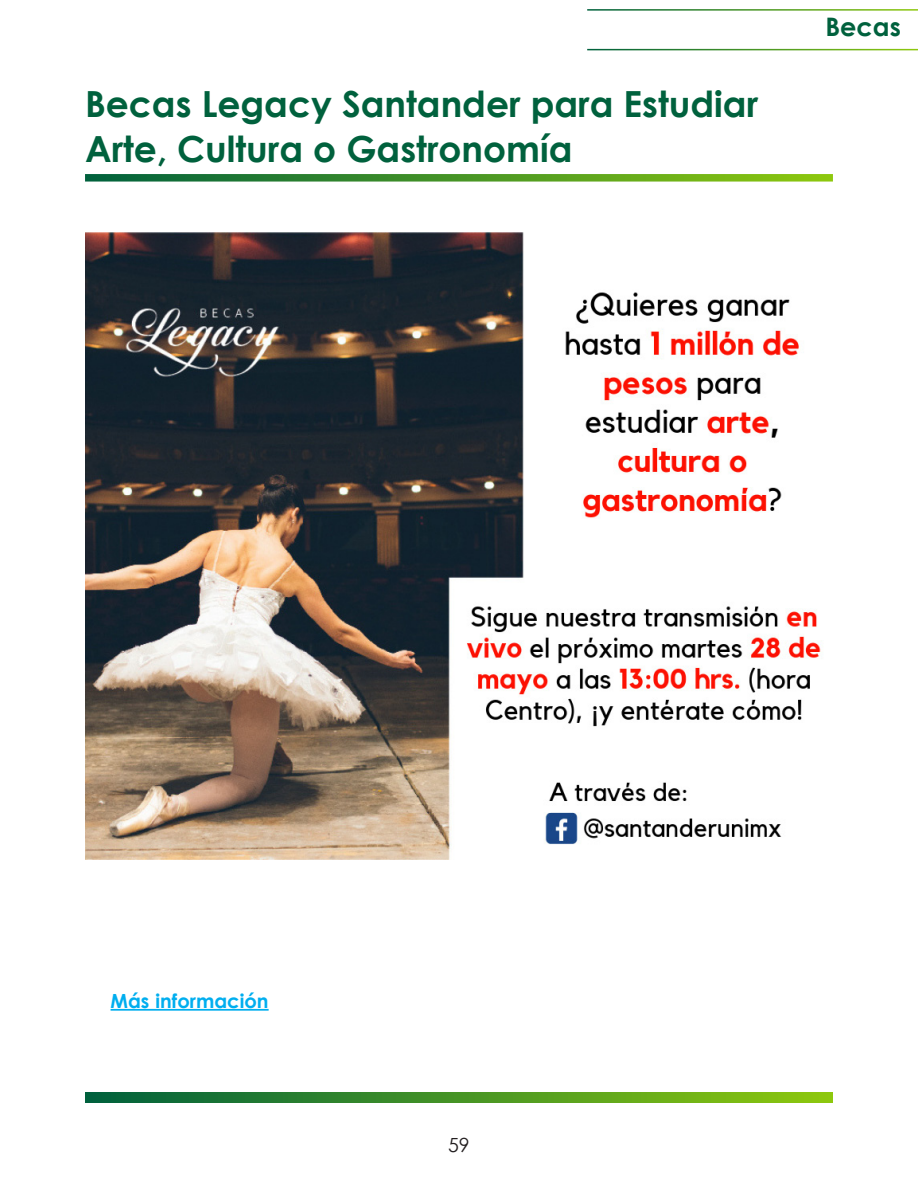
<style>
.page{position:relative;width:918px;height:1188px;background:#fff}
.page>*{position:absolute;margin:0;border:0;box-sizing:border-box;transform-origin:0 0}
.cabeza1_-Becas{font:700 36px/45px "Century Gothic";color:#00613d}
.seccionBecas{font:700 25.5px "Century Gothic";color:#00613d}
.cuerpoArticulos{font:700 19.5px "Century Gothic";color:#00aeef}
.cuerpo{font:19.5px "Century Gothic";color:#231f20}
</style>
<div class="page">
<svg style="left:85px;top:1093px;width:748px;height:10px;background:#469425"></svg>
<svg style="left:85px;top:174px;width:748px;height:8px;background:#529b32"></svg>
<img style="left:85px;top:232px;width:736px;height:627px">
<hr style="left:111px;top:1009px;width:158px;height:2px;background:#00aeef">
<p class="cabeza1_-Becas" style="left:85px;top:79px;width:675px">Becas Legacy Santander para Estudiar<br>Arte, Cultura o Gastronomía</p>
<p class="seccionBecas" style="left:826px;top:8px;width:77px">Becas</p>
<p class="cuerpoArticulos" style="left:111px;top:986px;width:160px">Más información</p>
<p class="cuerpo" style="left:448px;top:1131px;width:23px">59</p>
</div>
